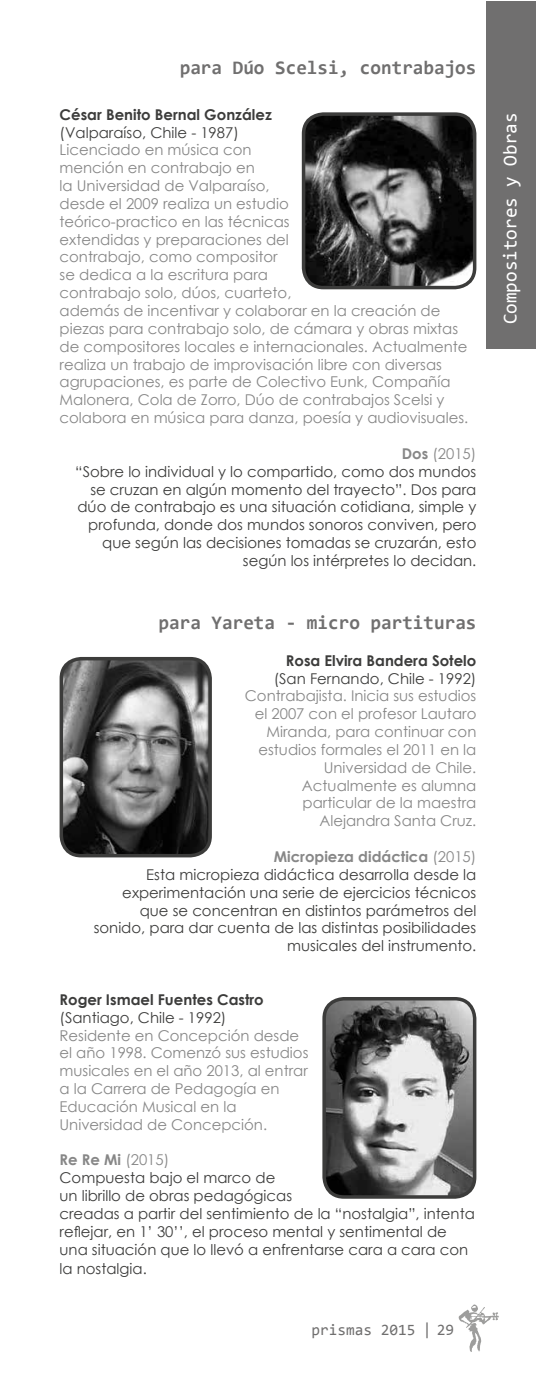
<style>
.page{position:relative;width:536px;height:1386px;background:#fff}
.page>*{position:absolute;margin:0;border:0;box-sizing:border-box;transform-origin:0 0}
.t1{font:700 19.25px "Consolas";color:#706f6f}
.t2{font:19.25px "Consolas";color:#fff}
.t3{font:15.75px "Consolas";color:#706f6f}
.t4{font:14.88px/17.8px "Century Gothic";color:#878787}
.t5{font:14.88px/17.8px "Century Gothic";color:#3c3c3b;text-align:right}
.t6{font:700 14.88px "Century Gothic";color:#3c3c3b}
.s1{font-weight:700;color:#878787}
.s2{color:#878787}
</style>
<div class="page">
<svg style="left:458px;top:1304px;width:41px;height:48px"></svg>
<div style="left:486px;top:1px;width:50px;height:347px;background:#706f6f"></div>
<img style="left:305px;top:115px;width:169px;height:173px">
<div style="left:302px;top:112px;width:174px;height:177px;border:4px solid #3c3c3b;border-radius:20px"></div>
<img style="left:61px;top:660px;width:149px;height:196px">
<div style="left:60px;top:657px;width:152px;height:200px;border:4px solid #3c3c3b;border-radius:20px"></div>
<img style="left:327px;top:999px;width:147px;height:197px">
<div style="left:322px;top:997px;width:154px;height:202px;border:4px solid #3c3c3b;border-radius:20px"></div>
<p class="t1" style="left:180px;top:55px;width:298px">para Dúo Scelsi, contrabajos</p>
<p class="t6" style="left:60px;top:103px;width:214px">César Benito Bernal González</p>
<p class="t5" style="left:60px;top:123px;width:181px">(Valparaíso, Chile - 1987)</p>
<p class="t4" style="left:60px;top:141px;width:410px">Licenciado en música con<br>mención en contrabajo en<br>la Universidad de Valparaíso,<br>desde el 2009 realiza un estudio<br>teórico-practico en las técnicas<br>extendidas y preparaciones del<br>contrabajo, como compositor<br>se dedica a la escritura para<br>contrabajo solo, dúos, cuarteto,<br>además de incentivar y colaborar en la creación de piezas para contrabajo solo, de cámara y obras mixtas de compositores locales e internacionales. Actualmente realiza un trabajo de improvisación libre con diversas agrupaciones, es parte de Colectivo Eunk, Compañía Malonera, Cola de Zorro, Dúo de contrabajos Scelsi y colabora en música para danza, poesía y audiovisuales.</p>
<p class="t5" style="left:75px;top:444px;width:402px"><span class="s1">Dos</span> <span class="s2">(2015)<br></span>“Sobre lo individual y lo compartido, como dos mundos se cruzan en algún momento del trayecto”. Dos para dúo de contrabajo es una situación cotidiana, simple y profunda, donde dos mundos sonoros conviven, pero que según las decisiones tomadas se cruzarán, esto según los intérpretes lo decidan.</p>
<p class="t1" style="left:158px;top:610px;width:319px">para Yareta - micro partituras</p>
<p class="t6" style="left:286px;top:649px;width:192px">Rosa Elvira Bandera Sotelo</p>
<p class="t5" style="left:273px;top:669px;width:204px">(San Fernando, Chile - 1992)</p>
<p class="t4" style="left:245px;top:687px;width:233px;text-align:right">Contrabajista. Inicia sus estudios el 2007 con el profesor Lautaro<br>Miranda, para continuar con estudios formales el 2011 en la<br>Universidad de Chile.<br>Actualmente es alumna particular de la maestra<br>Alejandra Santa Cruz.</p>
<p class="t5" style="left:94px;top:847px;width:384px"><span class="s1">Micropieza didáctica</span> <span class="s2">(2015)<br></span>Esta micropieza didáctica desarrolla desde la experimentación una serie de ejercicios técnicos que se concentran en distintos parámetros del sonido, para dar cuenta de las distintas posibilidades musicales del instrumento.</p>
<p class="t6" style="left:59px;top:988px;width:206px">Roger Ismael Fuentes Castro</p>
<p class="t5" style="left:59px;top:1008px;width:168px">(Santiago, Chile - 1992)</p>
<p class="t4" style="left:59px;top:1026px;width:250px">Residente en Concepción desde el año 1998. Comenzó sus estudios musicales en el año 2013, al entrar a la Carrera de Pedagogía en<br>Educación Musical en la<br>Universidad de Concepción.</p>
<p class="t5" style="left:59px;top:1151px;width:416px;text-align:left"><span class="s1">Re Re Mi</span> <span class="s2">(2015)<br></span>Compuesta bajo el marco de<br>un librillo de obras pedagógicas<br>creadas a partir del sentimiento de la “nostalgia”, intenta reflejar, en 1’ 30’’, el proceso mental y sentimental de una situación que lo llevó a enfrentarse cara a cara con la nostalgia.</p>
<p class="t3" style="left:311px;top:1319px;width:144px">prismas 2015 | 29</p>
<p class="t2" style="left:497px;top:324px;width:213px;rotate:-90deg">Compositores y Obras</p>
</div>
